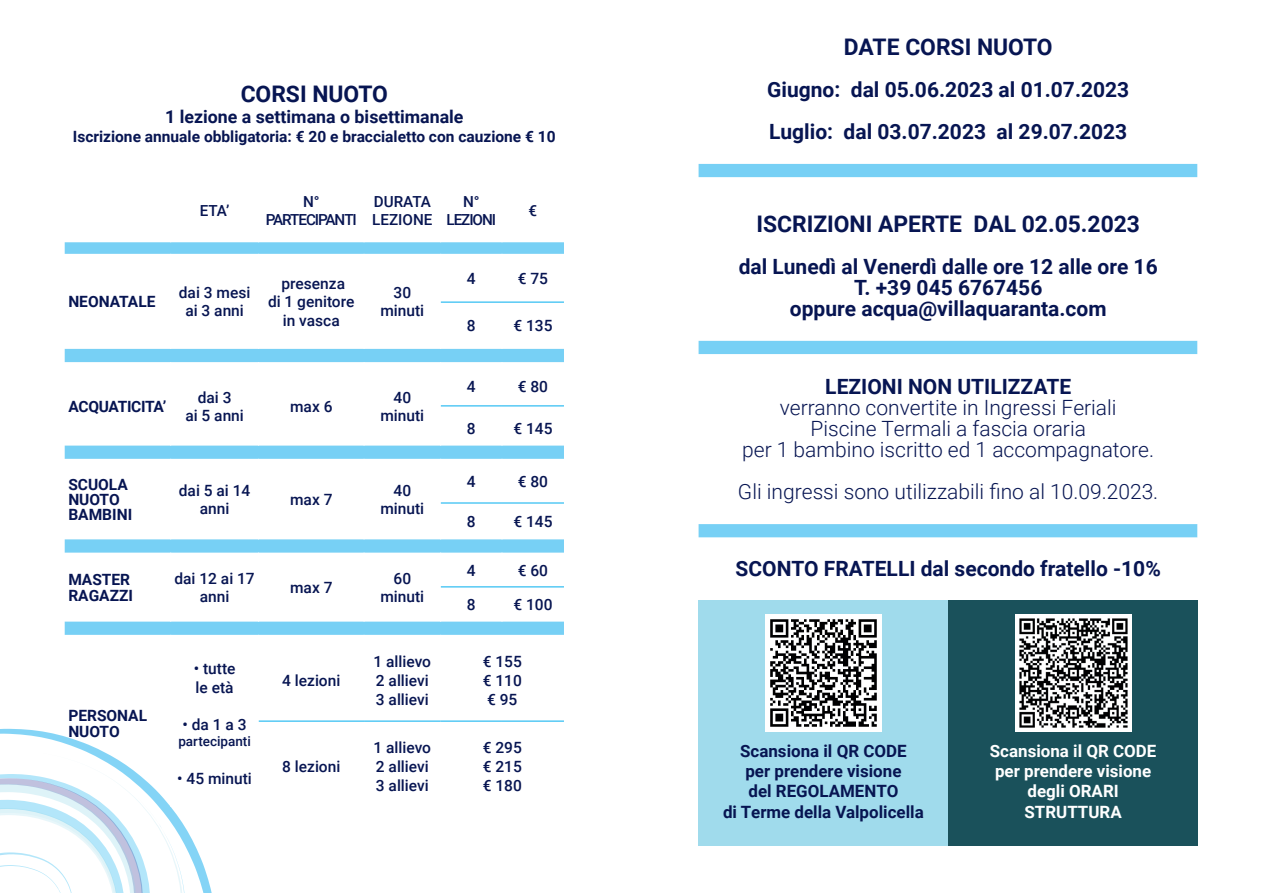
<style>
.page{position:relative;width:1263px;height:893px;background:#fff}
.page>*{position:absolute;margin:0;border:0;box-sizing:border-box;transform-origin:0 0}
.t1{font:700 22.8px "Roboto";color:#071552}
.t2{font:700 21px/21px "Roboto";color:#071552}
.t3{font:300 21px/21px "Roboto";color:#071552;text-align:center}
.t4{font:700 17.85px "Roboto";color:#071552}
.t5{font:700 16.95px/20.2px "Roboto";color:#071552;text-align:center}
.t6{font:700 16.95px/20.2px "Roboto";color:#fff;text-align:center}
.t7{font:500 15.45px/18.6px "Roboto";color:#071552;text-align:center}
.t8{font:700 15.45px/15.3px "Roboto";color:#071552}
.t9{font:700 15.45px "Roboto";letter-spacing:-.02em;color:#071552}
.t10{font:500 15.3px/18.3px "Roboto";letter-spacing:-.07em;color:#071552;text-align:center}
.t11{font:500 15.3px/18.3px "Roboto";color:#071552}
.t12{font:500 13.5px "Roboto";color:#071552}
</style>
<div class="page">
<div style="left:948px;top:600px;width:250px;height:246px;background:#1a515b"></div>
<svg style="left:0;top:729px;width:212px;height:164px"></svg>
<svg style="left:65px;top:242px;width:499px;height:393px"></svg>
<hr style="left:170px;top:254px;width:1px;height:48px;background:#fff">
<hr style="left:258px;top:254px;width:1px;height:48px;background:#fff">
<hr style="left:364px;top:254px;width:1px;height:48px;background:#fff">
<hr style="left:440px;top:254px;width:1px;height:48px;background:#fff">
<hr style="left:170px;top:302px;width:1px;height:47px;background:#fff">
<hr style="left:258px;top:302px;width:1px;height:47px;background:#fff">
<hr style="left:364px;top:302px;width:1px;height:47px;background:#fff">
<hr style="left:440px;top:302px;width:1px;height:47px;background:#fff">
<hr style="left:170px;top:362px;width:1px;height:44px;background:#fff">
<hr style="left:258px;top:362px;width:1px;height:44px;background:#fff">
<hr style="left:364px;top:362px;width:1px;height:44px;background:#fff">
<hr style="left:440px;top:362px;width:1px;height:44px;background:#fff">
<hr style="left:170px;top:406px;width:1px;height:40px;background:#fff">
<hr style="left:258px;top:406px;width:1px;height:40px;background:#fff">
<hr style="left:364px;top:406px;width:1px;height:40px;background:#fff">
<hr style="left:440px;top:406px;width:1px;height:40px;background:#fff">
<hr style="left:170px;top:459px;width:1px;height:44px;background:#fff">
<hr style="left:258px;top:459px;width:1px;height:44px;background:#fff">
<hr style="left:364px;top:459px;width:1px;height:44px;background:#fff">
<hr style="left:440px;top:459px;width:1px;height:44px;background:#fff">
<hr style="left:170px;top:503px;width:1px;height:36px;background:#fff">
<hr style="left:258px;top:503px;width:1px;height:36px;background:#fff">
<hr style="left:364px;top:503px;width:1px;height:36px;background:#fff">
<hr style="left:440px;top:503px;width:1px;height:36px;background:#fff">
<hr style="left:170px;top:553px;width:1px;height:34px;background:#fff">
<hr style="left:258px;top:553px;width:1px;height:34px;background:#fff">
<hr style="left:364px;top:553px;width:1px;height:34px;background:#fff">
<hr style="left:440px;top:553px;width:1px;height:34px;background:#fff">
<hr style="left:170px;top:587px;width:1px;height:35px;background:#fff">
<hr style="left:258px;top:587px;width:1px;height:35px;background:#fff">
<hr style="left:364px;top:587px;width:1px;height:35px;background:#fff">
<hr style="left:440px;top:587px;width:1px;height:35px;background:#fff">
<hr style="left:170px;top:721px;width:1px;height:86px;background:#fff">
<hr style="left:502px;top:254px;width:1px;height:48px;background:#fff">
<hr style="left:502px;top:302px;width:1px;height:47px;background:#fff">
<hr style="left:502px;top:362px;width:1px;height:44px;background:#fff">
<hr style="left:502px;top:406px;width:1px;height:40px;background:#fff">
<hr style="left:502px;top:459px;width:1px;height:44px;background:#fff">
<hr style="left:502px;top:503px;width:1px;height:36px;background:#fff">
<hr style="left:502px;top:553px;width:1px;height:34px;background:#fff">
<hr style="left:502px;top:587px;width:1px;height:35px;background:#fff">
<hr style="left:441px;top:302px;width:61px;height:1px;background:#00aeef">
<hr style="left:502px;top:302px;width:62px;height:1px;background:#00aeef">
<hr style="left:441px;top:406px;width:61px;height:1px;background:#00aeef">
<hr style="left:502px;top:406px;width:62px;height:1px;background:#00aeef">
<hr style="left:441px;top:503px;width:61px;height:1px;background:#00aeef">
<hr style="left:502px;top:503px;width:62px;height:1px;background:#00aeef">
<hr style="left:441px;top:587px;width:61px;height:1px;background:#00aeef">
<hr style="left:502px;top:587px;width:62px;height:1px;background:#00aeef">
<hr style="left:259px;top:721px;width:105px;height:1px;background:#00aeef">
<hr style="left:364px;top:721px;width:77px;height:1px;background:#00aeef">
<hr style="left:441px;top:721px;width:61px;height:1px;background:#00aeef">
<hr style="left:502px;top:721px;width:62px;height:1px;background:#00aeef">
<svg style="left:698px;top:164px;width:499px;height:373px"></svg>
<svg style="left:1197px;top:164px;width:1px;height:13px"></svg>
<svg style="left:1197px;top:341px;width:1px;height:13px"></svg>
<svg style="left:1197px;top:524px;width:1px;height:13px"></svg>
<div style="left:698px;top:600px;width:250px;height:246px;background:#a0dbec"></div>
<img style="left:765px;top:615px;width:116px;height:116px">
<img style="left:1015px;top:615px;width:116px;height:116px">
<h1 class="t1" style="left:241px;top:78px;width:149px">CORSI NUOTO</h1>
<p class="t4" style="left:165px;top:105px;width:300px">1 lezione a settimana o bisettimanale</p>
<p class="t8" style="left:73px;top:128px;width:484px">Iscrizione annuale obbligatoria: € 20 e braccialetto con cauzione € 10</p>
<p class="t10" style="left:200px;top:201px;width:31px">ETA’</p>
<p class="t10" style="left:266px;top:192px;width:92px">N°<br>PARTECIPANTI</p>
<p class="t11" style="left:372px;top:192px;width:62px">DURATA<br>LEZIONE</p>
<p class="t10" style="left:446px;top:192px;width:51px">N°<br>LEZIONI</p>
<p class="t10" style="left:529px;top:201px;width:10px">€</p>
<p class="t8" style="left:68px;top:293px;width:89px">NEONATALE</p>
<p class="t7" style="left:179px;top:282px;width:73px">dai 3 mesi ai 3 anni</p>
<p class="t7" style="left:268px;top:273px;width:88px">presenza<br>di 1 genitore in vasca</p>
<p class="t7" style="left:380px;top:282px;width:45px">30 minuti</p>
<p class="t9" style="left:68px;top:396px;width:100px">ACQUATICITA’</p>
<p class="t7" style="left:185px;top:387px;width:60px">dai 3<br>ai 5 anni</p>
<p class="t7" style="left:290px;top:397px;width:44px">max 6</p>
<p class="t7" style="left:380px;top:387px;width:45px">40 minuti</p>
<p class="t8" style="left:68px;top:476px;width:65px">SCUOLA<br>NUOTO<br>BAMBINI</p>
<p class="t7" style="left:179px;top:480px;width:73px">dai 5 ai 14 anni</p>
<p class="t7" style="left:290px;top:490px;width:44px">max 7</p>
<p class="t7" style="left:380px;top:480px;width:45px">40 minuti</p>
<p class="t8" style="left:68px;top:572px;width:66px">MASTER<br>RAGAZZI</p>
<p class="t7" style="left:174px;top:568px;width:82px">dai 12 ai 17 anni</p>
<p class="t7" style="left:290px;top:578px;width:44px">max 7</p>
<p class="t7" style="left:380px;top:568px;width:45px">60 minuti</p>
<p class="t7" style="left:467px;top:268px;width:10px">4</p>
<p class="t7" style="left:518px;top:268px;width:32px">€ 75</p>
<p class="t7" style="left:467px;top:316px;width:10px">8</p>
<p class="t7" style="left:513px;top:316px;width:41px">€ 135</p>
<p class="t7" style="left:467px;top:377px;width:10px">4</p>
<p class="t7" style="left:518px;top:377px;width:32px">€ 80</p>
<p class="t7" style="left:467px;top:418px;width:10px">8</p>
<p class="t7" style="left:513px;top:418px;width:41px">€ 145</p>
<p class="t7" style="left:467px;top:471px;width:10px">4</p>
<p class="t7" style="left:518px;top:471px;width:32px">€ 80</p>
<p class="t7" style="left:467px;top:512px;width:10px">8</p>
<p class="t7" style="left:513px;top:512px;width:41px">€ 145</p>
<p class="t7" style="left:467px;top:560px;width:10px">4</p>
<p class="t7" style="left:518px;top:560px;width:32px">€ 60</p>
<p class="t7" style="left:467px;top:595px;width:10px">8</p>
<p class="t7" style="left:513px;top:595px;width:41px">€ 100</p>
<p class="t8" style="left:68px;top:708px;width:80px">PERSONAL<br>NUOTO</p>
<p class="t7" style="left:194px;top:659px;width:43px;text-align:left">• tutte le età</p>
<p class="t7" style="left:183px;top:715px;width:66px">• da 1 a 3</p>
<p class="t12" style="left:178px;top:732px;width:74px">partecipanti</p>
<p class="t7" style="left:177px;top:768px;width:76px">• 45 minuti</p>
<p class="t7" style="left:282px;top:671px;width:60px">4 lezioni</p>
<p class="t7" style="left:282px;top:757px;width:60px">8 lezioni</p>
<p class="t7" style="left:374px;top:652px;width:59px;text-align:left">1 allievo<br>2 allievi<br>3 allievi</p>
<p class="t7" style="left:483px;top:652px;width:41px;text-align:justify">€ 155 € 110 € 95</p>
<p class="t7" style="left:374px;top:738px;width:59px;text-align:left">1 allievo<br>2 allievi<br>3 allievi</p>
<p class="t7" style="left:483px;top:738px;width:41px;text-align:justify">€ 295 € 215 € 180</p>
<h1 class="t1" style="left:844px;top:31px;width:210px">DATE CORSI NUOTO</h1>
<h2 class="t2" style="left:767px;top:68px;width:364px;line-height:42px">Giugno: dal 05.06.2023 al 01.07.2023<br>Luglio: dal 03.07.2023 al 29.07.2023</h2>
<h1 class="t1" style="left:756px;top:208px;width:385px">ISCRIZIONI APERTE DAL 02.05.2023</h1>
<h2 class="t2" style="left:739px;top:255px;width:421px;text-align:center">dal Lunedì al Venerdì dalle ore 12 alle ore 16<br>T. +39 045 6767456<br>oppure acqua@villaquaranta.com</h2>
<h2 class="t2" style="left:825px;top:376px;width:247px">LEZIONI NON UTILIZZATE</h2>
<h2 class="t3" style="left:742px;top:397px;width:413px">verranno convertite in Ingressi Feriali<br>Piscine Termali a fascia oraria<br>per 1 bambino iscritto ed 1 accompagnatore.</h2>
<h2 class="t3" style="left:738px;top:481px;width:422px">Gli ingressi sono utilizzabili fino al 10.09.2023.</h2>
<h2 class="t2" style="left:735px;top:558px;width:427px">SCONTO FRATELLI dal secondo fratello -10%</h2>
<p class="t5" style="left:723px;top:740px;width:202px">Scansiona il QR CODE<br>per prendere visione<br>del REGOLAMENTO<br>di Terme della Valpolicella</p>
<p class="t6" style="left:990px;top:740px;width:168px">Scansiona il QR CODE per prendere visione degli ORARI<br>STRUTTURA</p>
</div>
